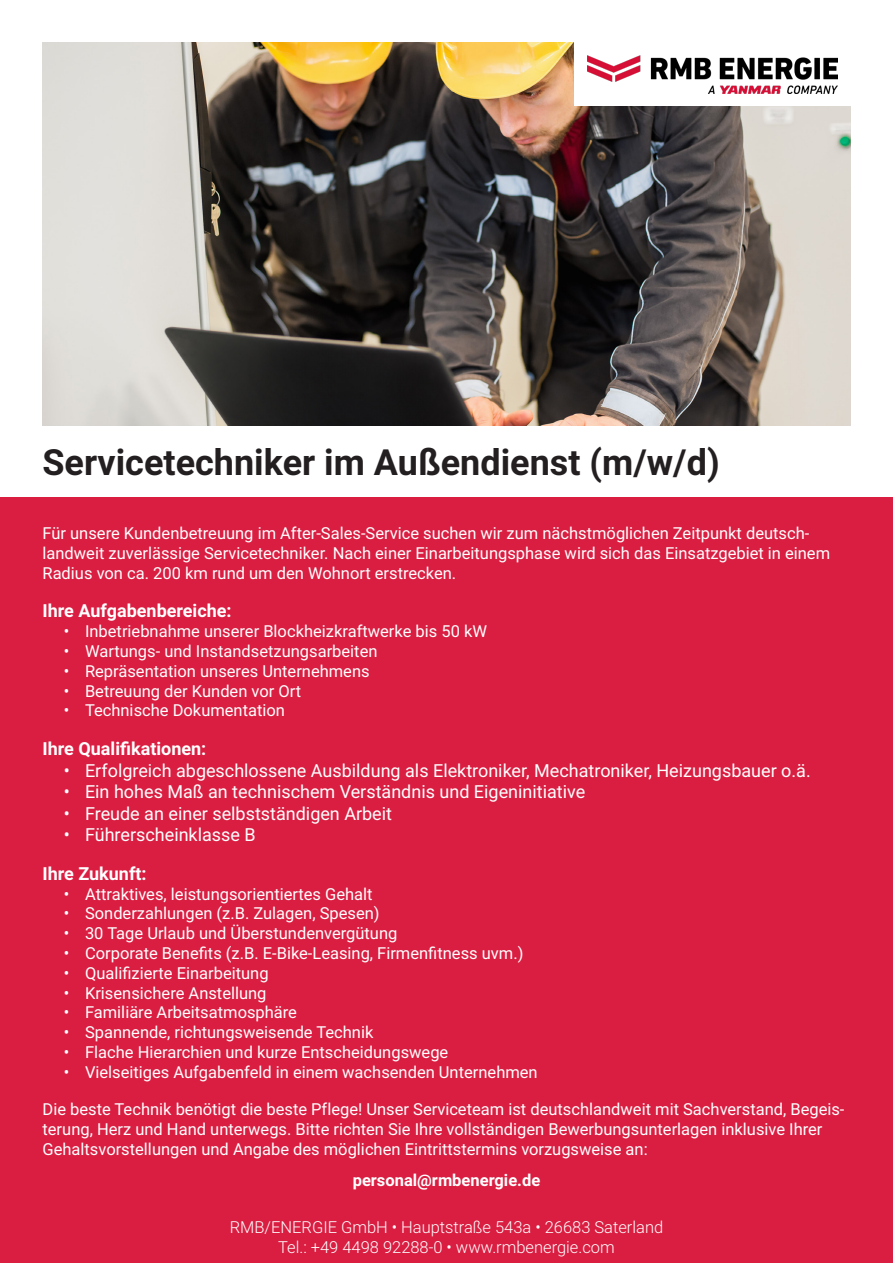
<style>
.page{position:relative;width:893px;height:1263px;background:#fff}
.page>*{position:absolute;margin:0;border:0;box-sizing:border-box;transform-origin:0 0}
.t1{font:700 36px "Roboto";color:#231f20}
.t2{font:18px "Roboto";color:#fff}
.t3{font:700 18px "Roboto";color:#fff}
.t4{font:16.5px/19.8px "Roboto";color:#fff}
.t5{font:300 16.5px/19.8px "Roboto";color:#fff;text-align:center}
.t6{font:700 16.5px "Roboto";color:#fff}
</style>
<div class="page">
<div style="left:0;top:497px;width:893px;height:766px;background:#da1e42"></div>
<img style="left:43px;top:43px;width:807px;height:382px">
<div style="left:574px;top:43px;width:276px;height:63px;background:#fff"></div>
<img style="left:587px;top:55px;width:250px;height:39px">
<h1 class="t1" style="left:43px;top:437px;width:679px">Servicetechniker im Außendienst (m/w/d)</h1>
<p class="t4" style="left:43px;top:523px;width:789px">Für unsere Kundenbetreuung im After-Sales-Service suchen wir zum nächstmöglichen Zeitpunkt deutsch&shy;landweit zuverlässige Servicetechniker. Nach einer Einarbeitungsphase wird sich das Einsatzgebiet in einem<br>Radius von ca. 200 km rund um den Wohnort erstrecken.</p>
<p class="t3" style="left:43px;top:598px;width:191px">Ihre Aufgabenbereiche:</p>
<p class="t4" style="left:64px;top:621px;width:425px">• Inbetriebnahme unserer Blockheizkraftwerke bis 50 kW</p>
<p class="t4" style="left:64px;top:641px;width:315px">• Wartungs- und Instandsetzungsarbeiten</p>
<p class="t4" style="left:64px;top:660px;width:307px">• Repräsentation unseres Unternehmens</p>
<p class="t4" style="left:64px;top:680px;width:239px">• Betreuung der Kunden vor Ort</p>
<p class="t4" style="left:64px;top:700px;width:223px">• Technische Dokumentation</p>
<p class="t3" style="left:43px;top:736px;width:165px">Ihre Qualifikationen:</p>
<p class="t2" style="left:64px;top:757px;width:748px">• Erfolgreich abgeschlossene Ausbildung als Elektroniker, Mechatroniker, Heizungsbauer o.ä.</p>
<p class="t2" style="left:64px;top:779px;width:523px">• Ein hohes Maß an technischem Verständnis und Eigeninitiative</p>
<p class="t2" style="left:64px;top:801px;width:330px">• Freude an einer selbstständigen Arbeit</p>
<p class="t2" style="left:64px;top:822px;width:193px">• Führerscheinklasse B</p>
<p class="t3" style="left:43px;top:861px;width:106px">Ihre Zukunft:</p>
<p class="t4" style="left:64px;top:883px;width:310px">• Attraktives, leistungsorientiertes Gehalt</p>
<p class="t4" style="left:64px;top:903px;width:317px">• Sonderzahlungen (z.B. Zulagen, Spesen)</p>
<p class="t4" style="left:64px;top:923px;width:335px">• 30 Tage Urlaub und Überstundenvergütung</p>
<p class="t4" style="left:64px;top:943px;width:461px">• Corporate Benefits (z.B. E-Bike-Leasing, Firmenfitness uvm.)</p>
<p class="t4" style="left:64px;top:962px;width:206px">• Qualifizierte Einarbeitung</p>
<p class="t4" style="left:64px;top:982px;width:204px">• Krisensichere Anstellung</p>
<p class="t4" style="left:64px;top:1002px;width:235px">• Familiäre Arbeitsatmosphäre</p>
<p class="t4" style="left:64px;top:1022px;width:311px">• Spannende, richtungsweisende Technik</p>
<p class="t4" style="left:64px;top:1042px;width:386px">• Flache Hierarchien und kurze Entscheidungswege</p>
<p class="t4" style="left:64px;top:1061px;width:475px">• Vielseitiges Aufgabenfeld in einem wachsenden Unternehmen</p>
<p class="t4" style="left:43px;top:1099px;width:803px">Die beste Technik benötigt die beste Pflege! Unser Serviceteam ist deutschlandweit mit Sachverstand, Begeis&shy;terung, Herz und Hand unterwegs. Bitte richten Sie Ihre vollständigen Bewerbungsunterlagen inklusive Ihrer<br>Gehaltsvorstellungen und Angabe des möglichen Eintrittstermins vorzugsweise an:</p>
<p class="t6" style="left:353px;top:1168px;width:189px">personal@rmbenergie.de</p>
<p class="t5" style="left:230px;top:1216px;width:435px">RMB/ENERGIE GmbH • Hauptstraße 543a • 26683 Saterland<br>Tel.: +49 4498 92288-0 • www.rmbenergie.com</p>
</div>
